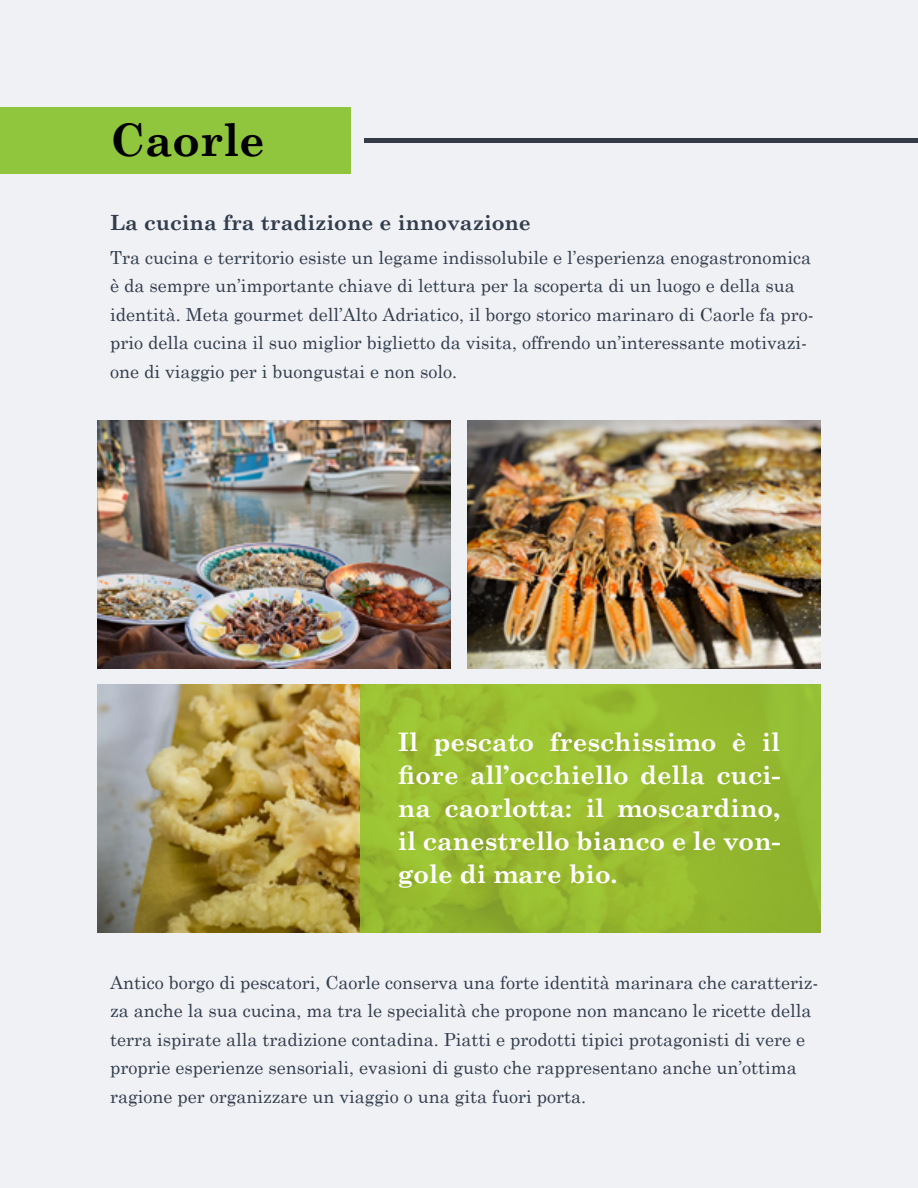
<style>
.page{position:relative;width:918px;height:1188px;background:#f0f1f4}
.page>*{position:absolute;margin:0;border:0;box-sizing:border-box;transform-origin:0 0}
.t1{font:700 45px "Century Schoolbook";color:#000}
.t2{font:700 25.5px/33px "Century Schoolbook";color:#fff;text-align:justify}
.t3{font:700 21px "Century Schoolbook";color:#323d4d}
.t4{font:18px/28.5px "Century Schoolbook";color:#323d4d}
</style>
<div class="page">
<img style="left:98px;top:420px;width:353px;height:249px">
<img style="left:98px;top:684px;width:722px;height:249px">
<svg style="left:361px;top:684px;width:460px;height:248px;background:#97bb30"></svg>
<img style="left:467px;top:420px;width:353px;height:249px">
<div style="left:0;top:107px;width:351px;height:67px;background:#90c53e"></div>
<div style="left:364px;top:138px;width:554px;height:5px;background:#363b48"></div>
<h1 class="t1" style="left:110px;top:105px;width:157px">Caorle</h1>
<p class="t3" style="left:110px;top:206px;width:422px">La cucina fra tradizione e innovazione</p>
<p class="t4" style="left:110px;top:242px;width:705px">Tra cucina e territorio esiste un legame indissolubile e l’esperienza enogastronomica è da sempre un’importante chiave di lettura per la scoperta di un luogo e della sua identità. Meta gourmet dell’Alto Adriatico, il borgo storico marinaro di Caorle fa pro&shy;prio della cucina il suo miglior biglietto da visita, offrendo un’interessante motivazi&shy;one di viaggio per i buongustai e non solo.</p>
<h2 class="t2" style="left:398px;top:724px;width:384px">Il pescato freschissimo è il fiore all’occhiello della cuci&shy;na caorlotta: il moscardino, il canestrello bianco e le von&shy;gole di mare bio.</h2>
<p class="t4" style="left:110px;top:967px;width:710px">Antico borgo di pescatori, Caorle conserva una forte identità marinara che caratteriz&shy;za anche la sua cucina, ma tra le specialità che propone non mancano le ricette della terra ispirate alla tradizione contadina. Piatti e prodotti tipici protagonisti di vere e proprie esperienze sensoriali, evasioni di gusto che rappresentano anche un’ottima ragione per organizzare un viaggio o una gita fuori porta.</p>
</div>
